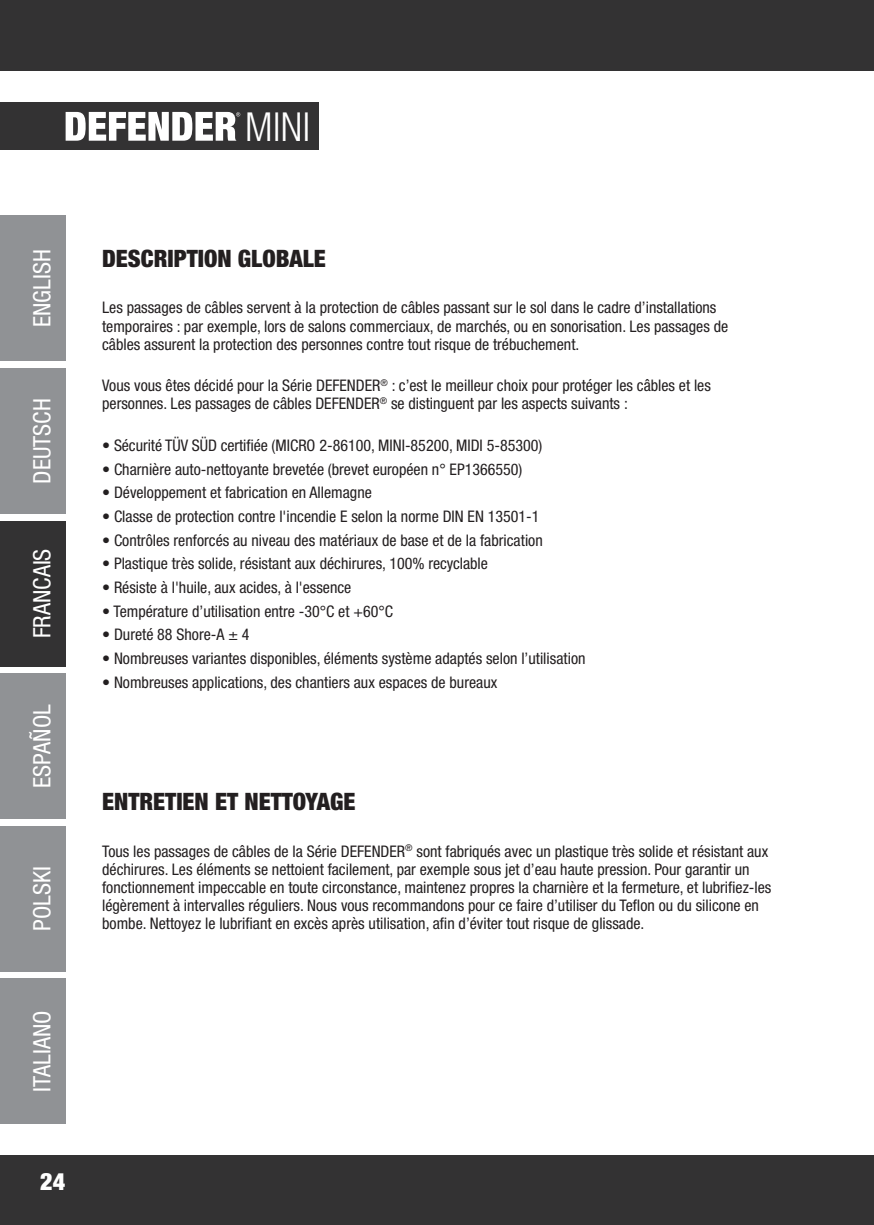
<style>
.page{position:relative;width:874px;height:1225px;background:#fff}
.page>*{position:absolute;margin:0;border:0;box-sizing:border-box;transform-origin:0 0}
.t1{font:300 condensed 40px "Helvetica Neue LT Pro";color:#fff}
.t2{font:condensed 24px "Helvetica Neue LT Std";color:#fff}
.t3{font:900 condensed 24px "Helvetica Neue LT Pro";color:#231f20}
.t4{font:900 condensed 24px "Helvetica Neue LT Std";color:#fff}
.t5{font:condensed 16px/18px "Helvetica Neue LT Pro";color:#231f20}
</style>
<div class="page">
<div style="left:0;top:1155px;width:873px;height:70px;background:#333233"></div>
<div style="left:0;top:0;width:873px;height:71px;background:#333233"></div>
<div style="left:0;top:215px;width:66px;height:146px;background:#909295"></div>
<div style="left:0;top:368px;width:66px;height:146px;background:#909295"></div>
<div style="left:0;top:520px;width:66px;height:146px;background:#333233"></div>
<div style="left:0;top:673px;width:66px;height:146px;background:#909295"></div>
<div style="left:0;top:825px;width:66px;height:146px;background:#909295"></div>
<div style="left:0;top:978px;width:66px;height:146px;background:#909295"></div>
<div style="left:0;top:102px;width:319px;height:47px;background:#333233"></div>
<svg style="left:66px;top:112px;width:174px;height:29px"></svg>
<h1 class="t1" style="left:245px;top:104px;width:66px">MINI</h1>
<h2 class="t2" style="left:28px;top:327px;width:79px;rotate:-90deg">ENGLISH</h2>
<h2 class="t2" style="left:28px;top:483px;width:87px;rotate:-90deg">DEUTSCH</h2>
<h2 class="t2" style="left:28px;top:638px;width:91px;rotate:-90deg">FRANCAIS</h2>
<h2 class="t2" style="left:28px;top:787px;width:85px;rotate:-90deg">ESPAÑOL</h2>
<h2 class="t2" style="left:28px;top:931px;width:66px;rotate:-90deg">POLSKI</h2>
<h2 class="t2" style="left:28px;top:1091px;width:82px;rotate:-90deg">ITALIANO</h2>
<h2 class="t4" style="left:40px;top:1166px;width:26px">24</h2>
<h2 class="t3" style="left:102px;top:244px;width:225px">DESCRIPTION GLOBALE</h2>
<p class="t5" style="left:102px;top:299px;width:627px">Les passages de câbles servent à la protection de câbles passant sur le sol dans le cadre d’installations temporaires : par exemple, lors de salons commerciaux, de marchés, ou en sonorisation. Les passages de câbles assurent la protection des personnes contre tout risque de trébuchement.</p>
<p class="t5" style="left:102px;top:376px;width:610px">Vous vous êtes décidé pour la Série DEFENDER<sup>®</sup> : c’est le meilleur choix pour protéger les câbles et les personnes. Les passages de câbles DEFENDER<sup>®</sup> se distinguent par les aspects suivants :</p>
<p class="t5" style="left:102px;top:436px;width:441px">• Sécurité TÜV SÜD certifiée (MICRO 2-86100, MINI-85200, MIDI 5-85300)</p>
<p class="t5" style="left:102px;top:460px;width:421px">• Charnière auto-nettoyante brevetée (brevet européen n° EP1366550)</p>
<p class="t5" style="left:102px;top:483px;width:271px">• Développement et fabrication en Allemagne</p>
<p class="t5" style="left:102px;top:507px;width:438px">• Classe de protection contre l'incendie E selon la norme DIN EN 13501-1</p>
<p class="t5" style="left:102px;top:531px;width:442px">• Contrôles renforcés au niveau des matériaux de base et de la fabrication</p>
<p class="t5" style="left:102px;top:554px;width:387px">• Plastique très solide, résistant aux déchirures, 100% recyclable</p>
<p class="t5" style="left:102px;top:578px;width:250px">• Résiste à l'huile, aux acides, à l'essence</p>
<p class="t5" style="left:102px;top:602px;width:292px">• Température d’utilisation entre -30°C et +60°C</p>
<p class="t5" style="left:102px;top:625px;width:149px">• Dureté 88 Shore-A ± 4</p>
<p class="t5" style="left:102px;top:649px;width:484px">• Nombreuses variantes disponibles, éléments système adaptés selon l’utilisation</p>
<p class="t5" style="left:102px;top:673px;width:396px">• Nombreuses applications, des chantiers aux espaces de bureaux</p>
<h2 class="t3" style="left:102px;top:787px;width:254px">ENTRETIEN ET NETTOYAGE</h2>
<p class="t5" style="left:102px;top:841px;width:670px">Tous les passages de câbles de la Série DEFENDER<sup>®</sup> sont fabriqués avec un plastique très solide et résistant aux déchirures. Les éléments se nettoient facilement, par exemple sous jet d’eau haute pression. Pour garantir un fonctionnement impeccable en toute circonstance, maintenez propres la charnière et la fermeture, et lubrifiez-les légèrement à intervalles réguliers. Nous vous recommandons pour ce faire d’utiliser du Teflon ou du silicone en bombe. Nettoyez le lubrifiant en excès après utilisation, afin d’éviter tout risque de glissade.</p>
</div>
